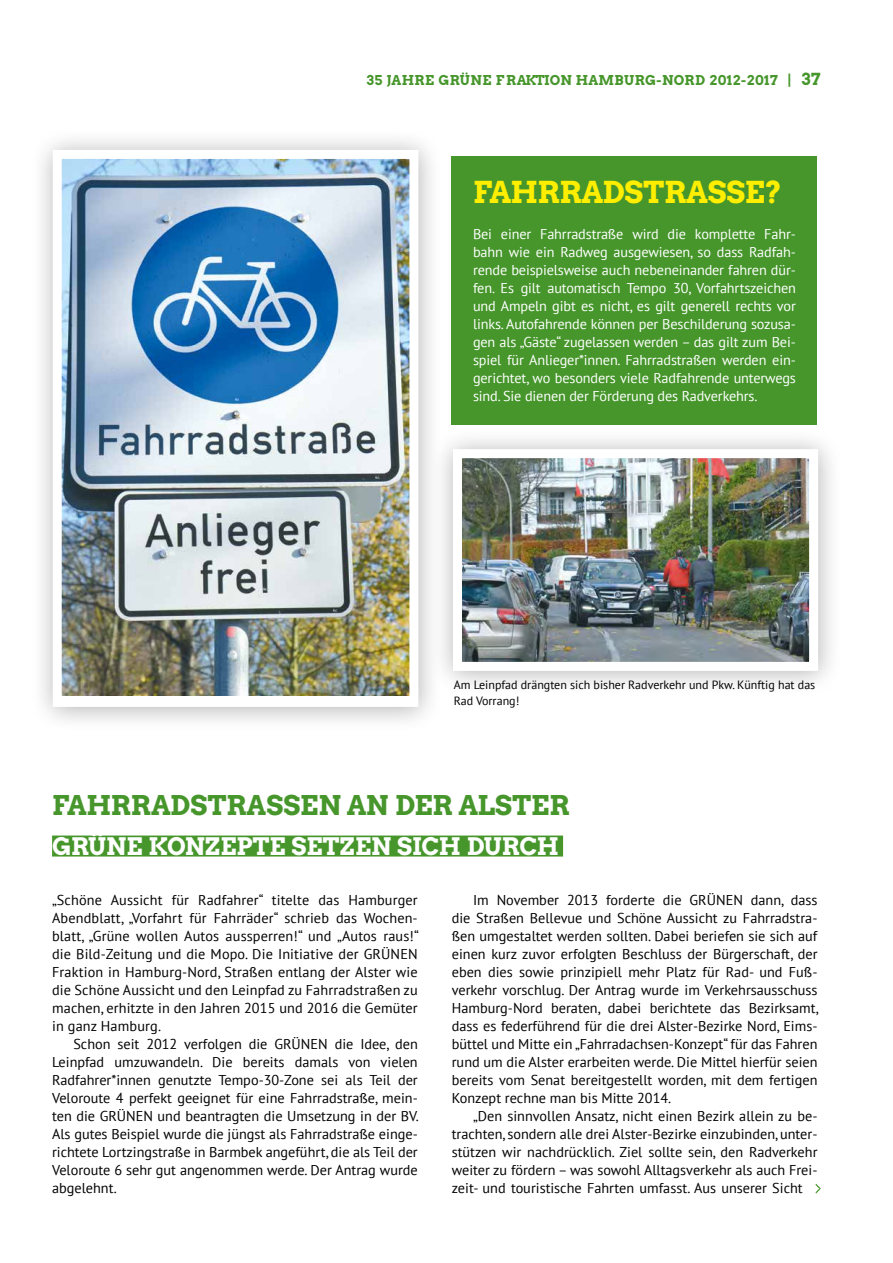
<style>
.page{position:relative;width:893px;height:1263px;background:#fff}
.page>*{position:absolute;margin:0;border:0;box-sizing:border-box;transform-origin:0 0}
.t1{font:30px "Arvo Gruen";letter-spacing:-.01em;color:#fe0}
.t2{font:27px "Arvo Gruen";color:#46962b}
.t3{font:24px "Arvo Gruen";letter-spacing:-.01em;color:#fff}
.t4{font:14.25px/18px "PT Sans";color:#000;text-align:justify}
.t5{font:14.25px/18px "PT Sans";letter-spacing:-.01em;color:#fff;text-align:justify}
.t6{font:13.5px "Arvo Gruen";letter-spacing:.03em;color:#46962b}
.t7{font:12px/16.5px "PT Sans";color:#000}
.s1{font-size:16.5px}
</style>
<div class="page">
<div style="left:452px;top:156px;width:365px;height:268px;background:#46962b"></div>
<div style="left:52px;top:835px;width:511px;height:21px;background:#46962b"></div>
<div style="left:30px;top:128px;width:413px;height:605px;background:#000;opacity:.3"></div>
<img style="left:63px;top:160px;width:345px;height:536px">
<div style="left:53px;top:150px;width:365px;height:557px;border:9px solid #fff"></div>
<div style="left:430px;top:427px;width:413px;height:269px;background:#000;opacity:.3"></div>
<img style="left:463px;top:459px;width:345px;height:202px">
<div style="left:453px;top:449px;width:365px;height:222px;border:9px solid #fff"></div>
<svg style="left:815px;top:1183px;width:6px;height:10px"></svg>
<p class="t6" style="left:367px;top:71px;width:455px">35 JAHRE GRÜNE FRAKTION HAMBURG-NORD 2012-2017 | <span class="s1">37</span></p>
<h1 class="t1" style="left:473px;top:171px;width:311px">FAHRRADSTRASSE?</h1>
<p class="t5" style="left:473px;top:224px;width:324px">Bei einer Fahrradstraße wird die komplette Fahr&shy;bahn wie ein Radweg ausgewiesen, so dass Radfah&shy;rende beispielsweise auch nebeneinander fahren dür&shy;fen. Es gilt automatisch Tempo 30, Vorfahrtszeichen und Ampeln gibt es nicht, es gilt generell rechts vor links. Autofahrende können per Beschilderung sozusa&shy;gen als „Gäste“ zugelassen werden – das gilt zum Bei&shy;spiel für Anlieger*innen. Fahrradstraßen werden ein&shy;gerichtet, wo besonders viele Radfahrende unterwegs sind. Sie dienen der Förderung des Radverkehrs.</p>
<p class="t7" style="left:454px;top:676px;width:363px">Am Leinpfad drängten sich bisher Radverkehr und Pkw. Künftig hat das<br>Rad Vorrang!</p>
<h2 class="t2" style="left:52px;top:786px;width:519px">FAHRRADSTRASSEN AN DER ALSTER</h2>
<h3 class="t3" style="left:52px;top:829px;width:508px">GRÜNE KONZEPTE SETZEN SICH DURCH</h3>
<p class="t4" style="left:52px;top:890px;width:368px">„Schöne Aussicht für Radfahrer“ titelte das Hamburger Abendblatt, „Vorfahrt für Fahrräder“ schrieb das Wochen&shy;blatt, „Grüne wollen Autos aussperren!“ und „Autos raus!“ die Bild-Zeitung und die Mopo. Die Initiative der GRÜNEN Fraktion in Hamburg-Nord, Straßen entlang der Alster wie die Schöne Aussicht und den Leinpfad zu Fahrradstraßen zu machen, erhitzte in den Jahren 2015 und 2016 die Gemüter in ganz Hamburg.</p>
<p class="t4" style="left:52px;top:1034px;width:368px;text-indent:21px">Schon seit 2012 verfolgen die GRÜNEN die Idee, den Leinpfad umzuwandeln. Die bereits damals von vielen Radfahrer*innen genutzte Tempo-30-Zone sei als Teil der Veloroute 4 perfekt geeignet für eine Fahrradstraße, mein&shy;ten die GRÜNEN und beantragten die Umsetzung in der BV.<br>Als gutes Beispiel wurde die jüngst als Fahrradstraße einge&shy;richtete Lortzingstraße in Barmbek angeführt, die als Teil der Veloroute 6 sehr gut angenommen werde. Der Antrag wurde abgelehnt.</p>
<p class="t4" style="left:452px;top:890px;width:368px;text-indent:21px">Im November 2013 forderte die GRÜNEN dann, dass die Straßen Bellevue und Schöne Aussicht zu Fahrradstra&shy;ßen umgestaltet werden sollten. Dabei beriefen sie sich auf einen kurz zuvor erfolgten Beschluss der Bürgerschaft, der eben dies sowie prinzipiell mehr Platz für Rad- und Fuß&shy;verkehr vorschlug. Der Antrag wurde im Verkehrsausschuss Hamburg-Nord beraten, dabei berichtete das Bezirksamt, dass es federführend für die drei Alster-Bezirke Nord, Eims&shy;büttel und Mitte ein „Fahrradachsen-Konzept“ für das Fahren rund um die Alster erarbeiten werde. Die Mittel hierfür seien bereits vom Senat bereitgestellt worden, mit dem fertigen Konzept rechne man bis Mitte 2014.</p>
<p class="t4" style="left:452px;top:1106px;width:367px;text-indent:21px">„Den sinnvollen Ansatz, nicht einen Bezirk allein zu be&shy;trachten, sondern alle drei Alster-Bezirke einzubinden, unter&shy;stützen wir nachdrücklich. Ziel sollte sein, den Radverkehr weiter zu fördern – was sowohl Alltagsverkehr als auch Frei&shy;zeit- und touristische Fahrten umfasst. Aus unserer Sicht</p>
</div>
